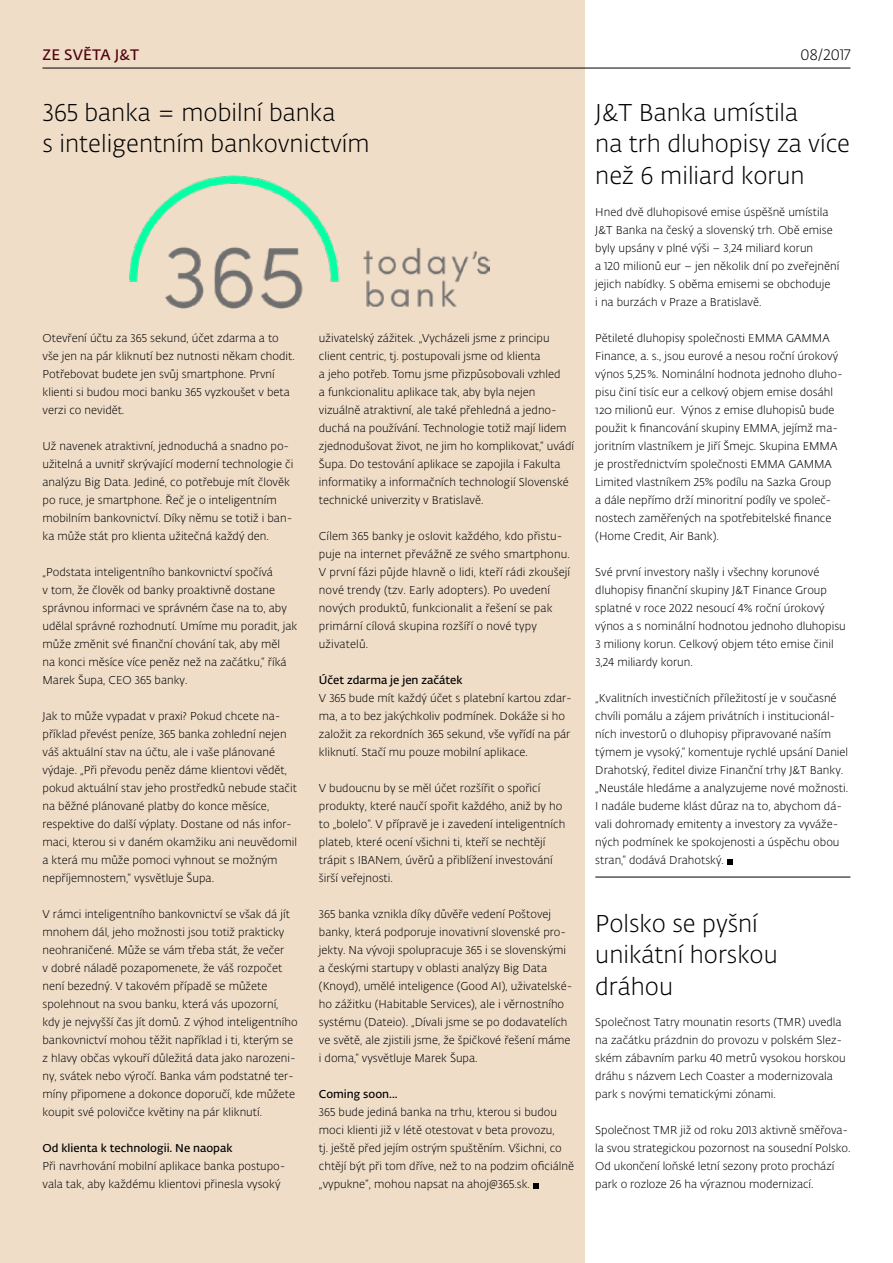
<style>
.page{position:relative;width:893px;height:1263px;background:#fff}
.page>*{position:absolute;margin:0;border:0;box-sizing:border-box;transform-origin:0 0}
.t1{font:300 24px/31.5px "Fedra Sans Alt Pro";color:#000}
.t2{font:600 15px "Fedra Sans Alt Pro";letter-spacing:.01em;color:#510210}
.t3{font:300 15px "Fedra Sans Alt Pro";letter-spacing:.01em;color:#000}
.t4{font:300 11.25px/18px "Fedra Sans Alt Pro";color:#000}
.t5{font:600 11.25px "Fedra Sans Alt Pro";color:#000}
</style>
<div class="page">
<div style="left:0;top:0;width:585px;height:1263px;background:#efddc8"></div>
<hr style="left:595px;top:877px;width:255px;height:1px;background:#000">
<svg style="left:727px;top:859px;width:5px;height:5px"></svg>
<hr style="left:43px;top:68px;width:807px;height:1px;background:#000">
<svg style="left:533px;top:1183px;width:5px;height:5px"></svg>
<img style="left:129px;top:175px;width:360px;height:133px">
<h2 class="t2" style="left:43px;top:43px;width:98px">ZE SVĚTA J&amp;T</h2>
<h1 class="t1" style="left:43px;top:96px;width:328px">365 banka = mobilní banka<br>s inteligentním bankovnictvím</h1>
<p class="t4" style="left:43px;top:329px;width:254px">Otevření účtu za 365 sekund, účet zdarma a to vše jen na pár kliknutí bez nutnosti někam chodit.<br>Potřebovat budete jen svůj smartphone. První klienti si budou moci banku 365 vyzkoušet v beta verzi co nevidět.</p>
<p class="t4" style="left:43px;top:437px;width:252px">Už navenek atraktivní, jednoduchá a snadno po&shy;užitelná a uvnitř skrývající moderní technologie či analýzu Big Data. Jediné, co potřebuje mít člověk po ruce, je smartphone. Řeč je o inteligentním mobilním bankovnictví. Díky němu se totiž i ban&shy;ka může stát pro klienta užitečná každý den.</p>
<p class="t4" style="left:43px;top:563px;width:256px">„Podstata inteligentního bankovnictví spočívá<br>v tom, že člověk od banky proaktivně dostane správnou informaci ve správném čase na to, aby udělal správné rozhodnutí. Umíme mu poradit, jak může změnit své finanční chování tak, aby měl<br>na konci měsíce více peněz než na začátku,“ říká Marek Šupa, CEO 365 banky.</p>
<p class="t4" style="left:43px;top:707px;width:256px">Jak to může vypadat v praxi? Pokud chcete na&shy;příklad převést peníze, 365 banka zohlední nejen váš aktuální stav na účtu, ale i vaše plánované výdaje. „Při převodu peněz dáme klientovi vědět, pokud aktuální stav jeho prostředků nebude stačit na běžné plánované platby do konce měsíce, respektive do další výplaty. Dostane od nás infor&shy;maci, kterou si v daném okamžiku ani neuvědomil a která mu může pomoci vyhnout se možným nepříjemnostem,“ vysvětluje Šupa.</p>
<p class="t4" style="left:43px;top:905px;width:257px">V rámci inteligentního bankovnictví se však dá jít mnohem dál, jeho možnosti jsou totiž prakticky neohraničené. Může se vám třeba stát, že večer<br>v dobré náladě pozapomenete, že váš rozpočet není bezedný. V takovém případě se můžete spolehnout na svou banku, která vás upozorní, kdy je nejvyšší čas jít domů. Z výhod inteligentního bankovnictví mohou těžit například i ti, kterým se z hlavy občas vykouří důležitá data jako narozeni&shy;ny, svátek nebo výročí. Banka vám podstatné ter&shy;míny připomene a dokonce doporučí, kde můžete koupit své polovičce květiny na pár kliknutí.</p>
<p class="t5" style="left:43px;top:1140px;width:192px">Od klienta k technologii. Ne naopak</p>
<p class="t4" style="left:43px;top:1157px;width:245px">Při navrhování mobilní aplikace banka postupo&shy;vala tak, aby každému klientovi přinesla vysoký</p>
<p class="t4" style="left:319px;top:329px;width:257px">uživatelský zážitek. „Vycházeli jsme z principu client centric, tj. postupovali jsme od klienta<br>a jeho potřeb. Tomu jsme přizpůsobovali vzhled<br>a funkcionalitu aplikace tak, aby byla nejen vizuálně atraktivní, ale také přehledná a jedno&shy;duchá na používání. Technologie totiž mají lidem zjednodušovat život, ne jim ho komplikovat,“ uvádí Šupa. Do testování aplikace se zapojila i Fakulta informatiky a informačních technologií Slovenské technické univerzity v Bratislavě.</p>
<p class="t4" style="left:319px;top:527px;width:253px">Cílem 365 banky je oslovit každého, kdo přistu&shy;puje na internet převážně ze svého smartphonu.<br>V první fázi půjde hlavně o lidi, kteří rádi zkoušejí nové trendy (tzv. Early adopters). Po uvedení nových produktů, funkcionalit a řešení se pak primární cílová skupina rozšíří o nové typy uživatelů.</p>
<p class="t5" style="left:319px;top:672px;width:145px">Účet zdarma je jen začátek</p>
<p class="t4" style="left:319px;top:689px;width:254px">V 365 bude mít každý účet s platební kartou zdar&shy;ma, a to bez jakýchkoliv podmínek. Dokáže si ho založit za rekordních 365 sekund, vše vyřídí na pár kliknutí. Stačí mu pouze mobilní aplikace.</p>
<p class="t4" style="left:319px;top:779px;width:248px">V budoucnu by se měl účet rozšířit o spořicí produkty, které naučí spořit každého, aniž by ho to „bolelo“. V přípravě je i zavedení inteligentních plateb, které ocení všichni ti, kteří se nechtějí trápit s IBANem, úvěrů a přiblížení investování širší veřejnosti.</p>
<p class="t4" style="left:319px;top:905px;width:255px">365 banka vznikla díky důvěře vedení Poštovej banky, která podporuje inovativní slovenské pro&shy;jekty. Na vývoji spolupracuje 365 i se slovenskými a českými startupy v oblasti analýzy Big Data (Knoyd), umělé inteligence (Good AI), uživatelské&shy;ho zážitku (Habitable Services), ale i věrnostního systému (Dateio). „Dívali jsme se po dodavatelích ve světě, ale zjistili jsme, že špičkové řešení máme i doma,“ vysvětluje Marek Šupa.</p>
<p class="t5" style="left:319px;top:1086px;width:80px">Coming soon...</p>
<p class="t4" style="left:319px;top:1103px;width:257px">365 bude jediná banka na trhu, kterou si budou moci klienti již v létě otestovat v beta provozu,<br>tj. ještě před jejím ostrým spuštěním. Všichni, co chtějí být při tom dříve, než to na podzim oficiálně „vypukne“, mohou napsat na ahoj@365.sk.</p>
<h2 class="t3" style="left:800px;top:44px;width:51px">08/2017</h2>
<h1 class="t1" style="left:595px;top:96px;width:256px">J&amp;T Banka umístila<br>na trh dluhopisy za více než 6 miliard korun</h1>
<p class="t4" style="left:595px;top:203px;width:245px">Hned dvě dluhopisové emise úspěšně umístila J&amp;T Banka na český a slovenský trh. Obě emise byly upsány v plné výši – 3,24 miliard korun<br>a 120 milionů eur – jen několik dní po zveřejnění jejich nabídky. S oběma emisemi se obchoduje<br>i na burzách v Praze a Bratislavě.</p>
<p class="t4" style="left:595px;top:329px;width:249px">Pětileté dluhopisy společnosti EMMA GAMMA Finance, a. s., jsou eurové a nesou roční úrokový výnos 5,25%. Nominální hodnota jednoho dluho&shy;pisu činí tisíc eur a celkový objem emise dosáhl 120 milionů eur. Výnos z emise dluhopisů bude použit k financování skupiny EMMA, jejímž ma&shy;joritním vlastníkem je Jiří Šmejc. Skupina EMMA je prostřednictvím společnosti EMMA GAMMA Limited vlastníkem 25% podílu na Sazka Group<br>a dále nepřímo drží minoritní podíly ve společ&shy;nostech zaměřených na spotřebitelské finance (Home Credit, Air Bank).</p>
<p class="t4" style="left:595px;top:563px;width:252px">Své první investory našly i všechny korunové dluhopisy finanční skupiny J&amp;T Finance Group splatné v roce 2022 nesoucí 4% roční úrokový výnos a s nominální hodnotou jednoho dluhopisu 3 miliony korun. Celkový objem této emise činil 3,24 miliardy korun.</p>
<p class="t4" style="left:595px;top:689px;width:254px">„Kvalitních investičních příležitostí je v současné chvíli pomálu a zájem privátních i institucionál&shy;ních investorů o dluhopisy připravované naším týmem je vysoký,“ komentuje rychlé upsání Daniel Drahotský, ředitel divize Finanční trhy J&amp;T Banky. „Neustále hledáme a analyzujeme nové možnosti.<br>I nadále budeme klást důraz na to, abychom dá&shy;vali dohromady emitenty a investory za vyváže&shy;ných podmínek ke spokojenosti a úspěchu obou stran,“ dodává Drahotský.</p>
<h1 class="t1" style="left:595px;top:907px;width:184px">Polsko se pyšní unikátní horskou dráhou</h1>
<p class="t4" style="left:595px;top:1013px;width:252px">Společnost Tatry mounatin resorts (TMR) uvedla na začátku prázdnin do provozu v polském Slez&shy;ském zábavním parku 40 metrů vysokou horskou dráhu s názvem Lech Coaster a modernizovala park s novými tematickými zónami.</p>
<p class="t4" style="left:595px;top:1121px;width:257px">Společnost TMR již od roku 2013 aktivně směřova&shy;la svou strategickou pozornost na sousední Polsko.<br>Od ukončení loňské letní sezony proto prochází park o rozloze 26 ha výraznou modernizací.</p>
</div>
